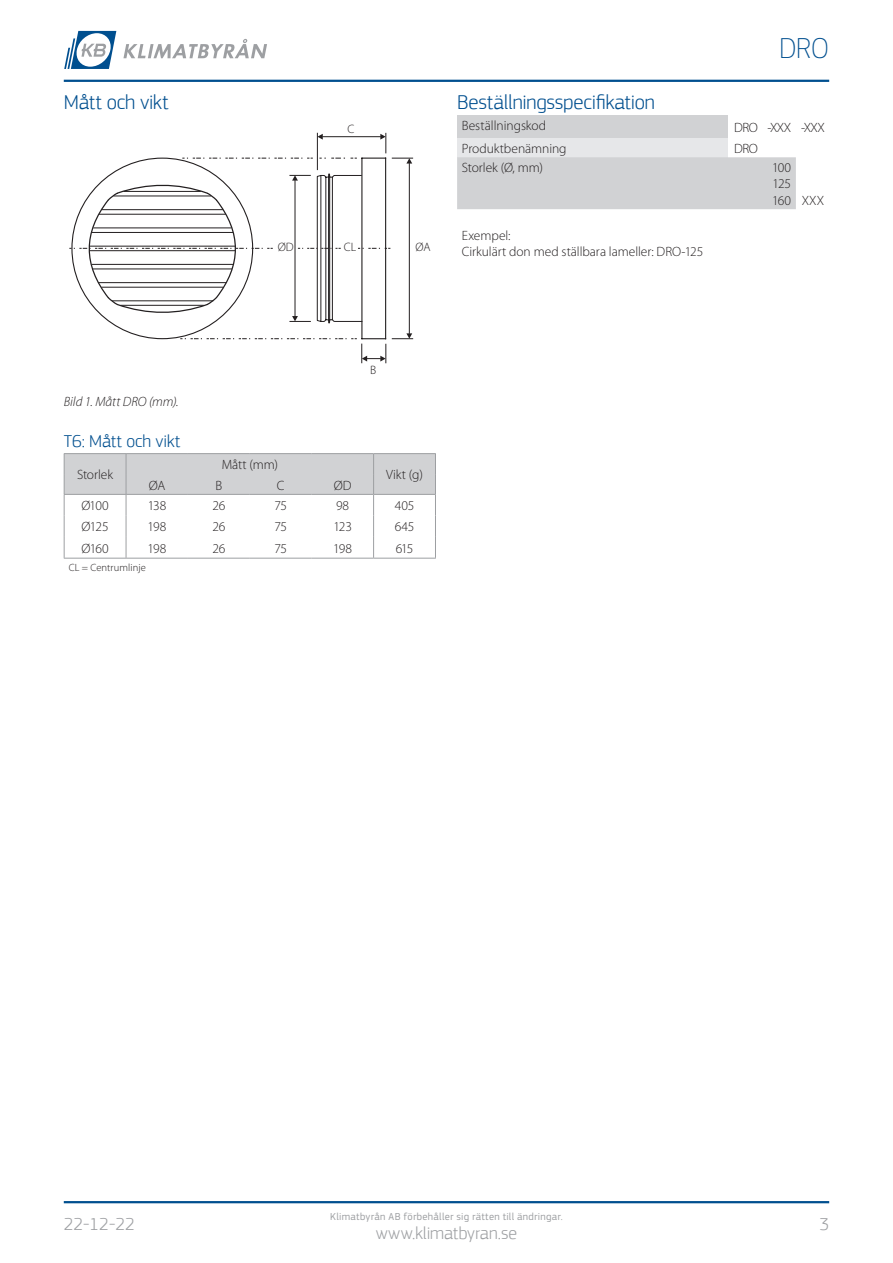
<style>
.page{position:relative;width:893px;height:1263px;background:#fff}
.page>*{position:absolute;margin:0;border:0;box-sizing:border-box;transform-origin:0 0}
.t1{font:100 30px "PF Square Sans Pro";color:#004f8f}
.Header_14pt_Blue_-_S{font:300 21px "PF Square Sans Pro";letter-spacing:-.01em;color:#004f8f}
.t2{font:300 18px "PF Square Sans Pro";letter-spacing:-.005em;color:#9d9fa2}
.Header_12pt_Blue_-_L{font:300 18px "PF Square Sans Pro";letter-spacing:-.005em;color:#004f8f}
.Table_text_-_Centere{font:300 13.5px "Myriad Pro";letter-spacing:-.025em;color:#231f20}
.Table_text_-_Left__L{font:300 13.5px/16.2px "Myriad Pro";letter-spacing:-.005em;color:#231f20;text-align:justify}
.Special_Text_-_Comme{font:300 13.5px/16.2px "Myriad Pro";letter-spacing:-.005em;color:#231f20}
.Caption_-_MyriadPro{font:italic 300 13.5px "Myriad Pro";color:#231f20}
.Table_text_-_Centere-2{font:300 13.5px "Myriad Pro";color:#231f20}
.t3{font:300 12.15px "Myriad Pro";color:#231f20}
.t4{font:10.5px "PF Square Sans Pro";letter-spacing:.025em;color:#9d9fa2}
.Special_Text_-_Comme-2{font:300 10.5px "Myriad Pro";letter-spacing:.005em;color:#231f20}
</style>
<div class="page">
<hr style="left:64px;top:1201px;width:765px;height:2px;background:#004f8f">
<hr style="left:64px;top:80px;width:765px;height:2px;background:#004f8f">
<hr style="left:64px;top:558px;width:62px;height:1px;background:#9d9fa2">
<hr style="left:188px;top:558px;width:62px;height:1px;background:#9d9fa2">
<hr style="left:250px;top:558px;width:62px;height:1px;background:#9d9fa2">
<hr style="left:64px;top:453px;width:62px;height:1px;background:#9d9fa2">
<hr style="left:126px;top:453px;width:62px;height:1px;background:#9d9fa2">
<hr style="left:188px;top:453px;width:62px;height:1px;background:#9d9fa2">
<hr style="left:250px;top:453px;width:62px;height:1px;background:#9d9fa2">
<hr style="left:312px;top:453px;width:62px;height:1px;background:#9d9fa2">
<hr style="left:374px;top:558px;width:62px;height:1px;background:#9d9fa2">
<hr style="left:126px;top:558px;width:62px;height:1px;background:#9d9fa2">
<hr style="left:312px;top:558px;width:62px;height:1px;background:#9d9fa2">
<hr style="left:374px;top:453px;width:62px;height:1px;background:#9d9fa2">
<svg style="left:64px;top:454px;width:372px;height:104px"></svg>
<hr style="left:374px;top:494px;width:62px;height:1px;background:#9d9fa2">
<svg style="left:69px;top:132px;width:345px;height:232px"></svg>
<div style="left:457px;top:115px;width:270px;height:23px;background:#d1d2d4"></div>
<div style="left:457px;top:138px;width:270px;height:19px;background:#e6e7e9"></div>
<div style="left:457px;top:157px;width:339px;height:52px;background:#d1d2d4"></div>
<svg style="left:123px;top:39px;width:144px;height:19px"></svg>
<svg style="left:64px;top:31px;width:52px;height:38px"></svg>
<p class="Header_14pt_Blue_-_S" style="left:64px;top:90px;width:106px">Mått och vikt</p>
<p class="t3" style="left:347px;top:121px;width:8px">C</p>
<p class="t3" style="left:278px;top:240px;width:18px">ØD</p>
<p class="t3" style="left:344px;top:240px;width:14px">CL</p>
<p class="t3" style="left:415px;top:240px;width:17px">ØA</p>
<h1 class="t1" style="left:779px;top:30px;width:52px">DRO</h1>
<p class="Header_14pt_Blue_-_S" style="left:457px;top:90px;width:199px">Beställningsspecifikation</p>
<p class="Table_text_-_Left__L" style="left:462px;top:117px;width:86px">Beställningskod</p>
<p class="Table_text_-_Centere" style="left:734px;top:119px;width:25px">DRO</p>
<p class="Table_text_-_Centere" style="left:767px;top:119px;width:25px">-XXX</p>
<p class="Table_text_-_Centere" style="left:801px;top:119px;width:25px">-XXX</p>
<p class="Table_text_-_Left__L" style="left:462px;top:140px;width:106px">Produktbenämning</p>
<p class="Table_text_-_Centere" style="left:734px;top:140px;width:25px">DRO</p>
<p class="Table_text_-_Left__L" style="left:462px;top:159px;width:83px">Storlek (Ø, mm)</p>
<p class="Table_text_-_Left__L" style="left:772px;top:159px;width:21px">100<br>125<br>160</p>
<p class="Table_text_-_Centere" style="left:802px;top:192px;width:24px">XXX</p>
<p class="Special_Text_-_Comme" style="left:462px;top:227px;width:243px">Exempel:<br>Cirkulärt don med ställbara lameller: DRO-125</p>
<p class="Caption_-_MyriadPro" style="left:64px;top:393px;width:116px">Bild 1. Mått DRO (mm).</p>
<p class="Header_12pt_Blue_-_L" style="left:64px;top:431px;width:118px">T6: Mått och vikt</p>
<p class="Table_text_-_Centere-2" style="left:77px;top:466px;width:38px">Storlek</p>
<p class="Table_text_-_Centere" style="left:222px;top:457px;width:58px">Mått (mm)</p>
<p class="Table_text_-_Centere" style="left:149px;top:477px;width:18px">ØA</p>
<p class="Table_text_-_Centere" style="left:215px;top:477px;width:8px">B</p>
<p class="Table_text_-_Centere" style="left:277px;top:477px;width:9px">C</p>
<p class="Table_text_-_Centere" style="left:334px;top:477px;width:19px">ØD</p>
<p class="t3" style="left:370px;top:363px;width:8px">B</p>
<p class="Table_text_-_Centere" style="left:386px;top:466px;width:38px">Vikt (g)</p>
<p class="Table_text_-_Centere" style="left:81px;top:497px;width:29px">Ø100</p>
<p class="Table_text_-_Centere" style="left:148px;top:497px;width:20px">138</p>
<p class="Table_text_-_Centere" style="left:212px;top:497px;width:14px">26</p>
<p class="Table_text_-_Centere" style="left:274px;top:497px;width:14px">75</p>
<p class="Table_text_-_Centere" style="left:336px;top:497px;width:15px">98</p>
<p class="Table_text_-_Centere" style="left:395px;top:497px;width:21px">405</p>
<p class="Table_text_-_Centere" style="left:82px;top:519px;width:28px">Ø125</p>
<p class="Table_text_-_Centere" style="left:148px;top:519px;width:20px">198</p>
<p class="Table_text_-_Centere" style="left:212px;top:519px;width:14px">26</p>
<p class="Table_text_-_Centere" style="left:274px;top:519px;width:14px">75</p>
<p class="Table_text_-_Centere" style="left:333px;top:519px;width:20px">123</p>
<p class="Table_text_-_Centere" style="left:395px;top:519px;width:21px">645</p>
<p class="Table_text_-_Centere" style="left:81px;top:540px;width:29px">Ø160</p>
<p class="Table_text_-_Centere" style="left:148px;top:540px;width:20px">198</p>
<p class="Table_text_-_Centere" style="left:212px;top:540px;width:14px">26</p>
<p class="Table_text_-_Centere" style="left:274px;top:540px;width:14px">75</p>
<p class="Table_text_-_Centere" style="left:333px;top:540px;width:20px">198</p>
<p class="Table_text_-_Centere" style="left:396px;top:540px;width:19px">615</p>
<p class="Special_Text_-_Comme-2" style="left:69px;top:561px;width:78px">CL = Centrumlinje</p>
<p class="t4" style="left:330px;top:1211px;width:234px">Klimatbyrån AB förbehåller sig rätten till ändringar.</p>
<h3 class="t2" style="left:376px;top:1222px;width:143px">www.klimatbyran.se</h3>
<h3 class="t2" style="left:64px;top:1213px;width:73px">22-12-22</h3>
<h3 class="t2" style="left:819px;top:1213px;width:11px">3</h3>
</div>
